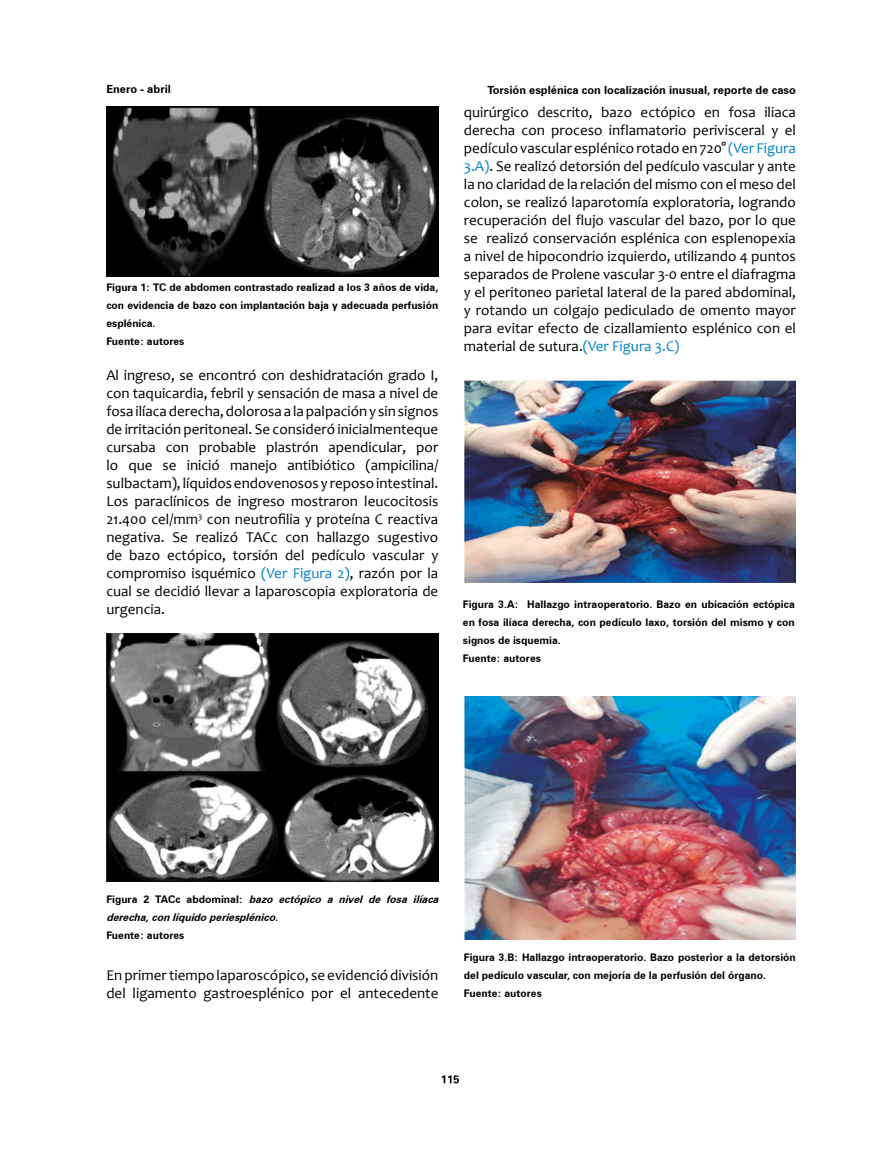
<style>
.page{position:relative;width:881px;height:1149px;background:#fff}
.page>*{position:absolute;margin:0;border:0;box-sizing:border-box;transform-origin:0 0}
.t1{font:15px/18px "Candara";color:#000;text-align:justify}
.t2{font:700 11.25px "Zurich BT";color:#000}
.t3{font:700 10.5px/18px "Zurich BT";color:#000}
.t4{font:italic 700 10.5px/18px "Zurich BT";color:#000}
.s1{color:#0081c9}
.s2{font-style:normal}
</style>
<div class="page">
<svg style="left:441px;top:1075px;width:18px;height:8px"></svg>
<img style="left:106px;top:106px;width:332px;height:170px">
<img style="left:106px;top:633px;width:332px;height:248px">
<img style="left:464px;top:378px;width:331px;height:204px">
<img style="left:464px;top:696px;width:331px;height:243px">
<p class="t2" style="left:106px;top:81px;width:66px">Enero - abril</p>
<p class="t2" style="left:487px;top:81px;width:310px">Torsión esplénica con localización inusual, reporte de caso</p>
<p class="t3" style="left:106px;top:277px;width:333px">Figura 1: TC de abdomen contrastado realizad a los 3 años de vida, con evidencia de bazo con implantación baja y adecuada perfusión esplénica.<br>Fuente: autores</p>
<p class="t1" style="left:106px;top:365px;width:333px">Al ingreso, se encontró con deshidratación grado I, con taquicardia, febril y sensación de masa a nivel de fosa ilíaca derecha, dolorosa a la palpación y sin signos de irritación peritoneal. Se consideró inicialmenteque cursaba con probable plastrón apendicular, por lo que se inició manejo antibiótico (ampicilina/ sulbactam), líquidos endovenosos y reposo intestinal.<br>Los paraclínicos de ingreso mostraron leucocitosis 21.400 cel/mm<sup>3</sup> con neutrofilia y proteína C reactiva negativa. Se realizó TACc con hallazgo sugestivo de bazo ectópico, torsión del pedículo vascular y compromiso isquémico <span class="s1">(Ver Figura 2)</span>, razón por la cual se decidió llevar a laparoscopia exploratoria de urgencia.</p>
<p class="t1" style="left:463px;top:103px;width:333px">quirúrgico descrito, bazo ectópico en fosa iliaca derecha con proceso inflamatorio perivisceral y el pedículo vascular esplénico rotado en 720° <span class="s1">(Ver Figura 3.A)</span>. Se realizó detorsión del pedículo vascular y ante la no claridad de la relación del mismo con el meso del colon, se realizó laparotomía exploratoria, logrando recuperación del flujo vascular del bazo, por lo que se realizó conservación esplénica con esplenopexia a nivel de hipocondrio izquierdo, utilizando 4 puntos separados de Prolene vascular 3-0 entre el diafragma y el peritoneo parietal lateral de la pared abdominal, y rotando un colgajo pediculado de omento mayor para evitar efecto de cizallamiento esplénico con el material de sutura.<span class="s1">(Ver Figura 3.C)</span></p>
<p class="t3" style="left:462px;top:594px;width:333px">Figura 3.A: Hallazgo intraoperatorio. Bazo en ubicación ectópica en fosa ilíaca derecha, con pedículo laxo, torsión del mismo y con signos de isquemia.<br>Fuente: autores</p>
<p class="t4" style="left:106px;top:889px;width:337px"><span class="s2">F i g u r a 2 TA C c a b d o m i n a l :</span> bazo ectópico a nivel de fosa ilíaca derecha,conlíquidoperiesplénico.</p>
<p class="t3" style="left:106px;top:925px;width:79px">Fuente: autores</p>
<p class="t1" style="left:106px;top:966px;width:333px">En primer tiempo laparoscópico, se evidenció división del ligamento gastroesplénico por el antecedente</p>
<p class="t3" style="left:463px;top:947px;width:333px">Figura 3.B: Hallazgo intraoperatorio. Bazo posterior a la detorsión del pedículo vascular, con mejoría de la perfusión del órgano.<br>Fuente: autores</p>
</div>
